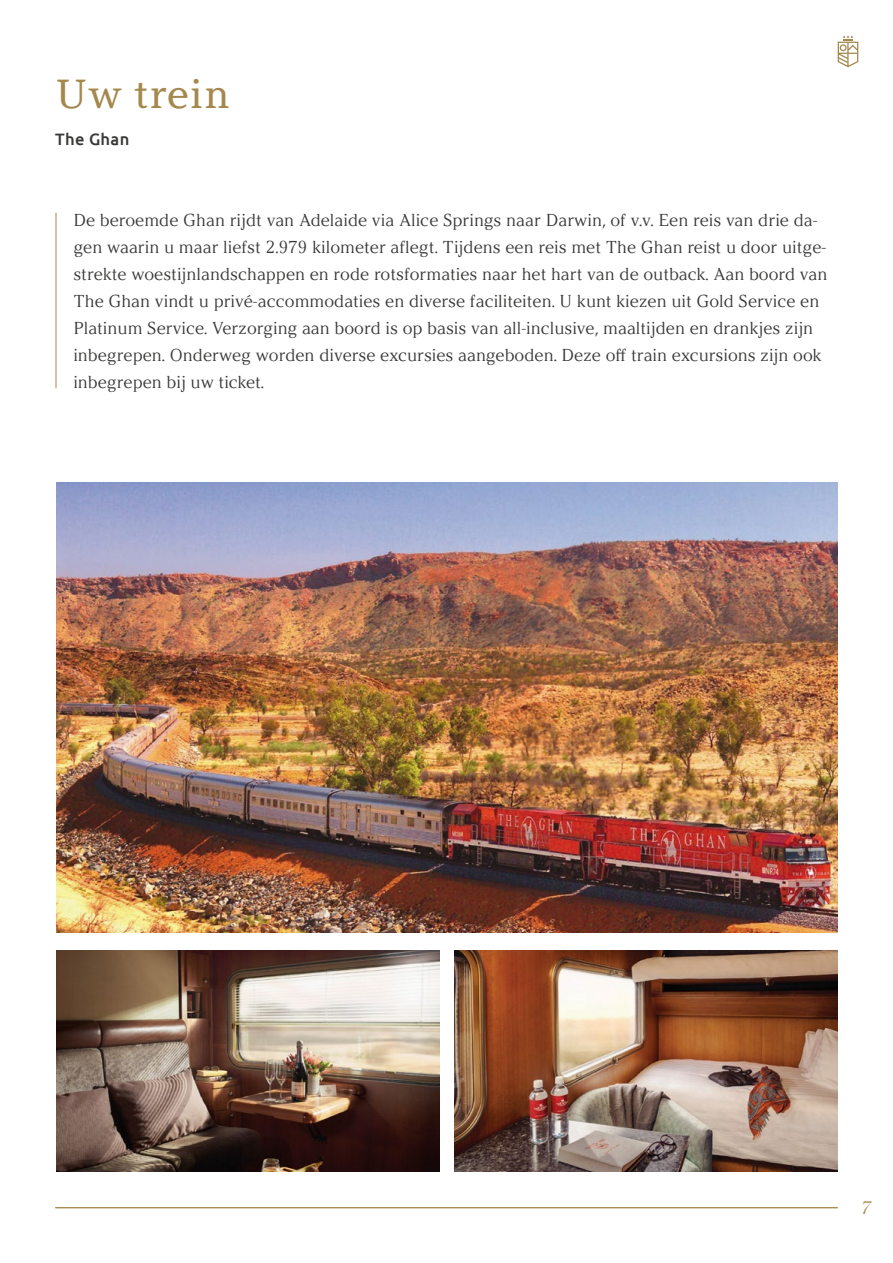
<style>
.page{position:relative;width:893px;height:1263px;background:#fff}
.page>*{position:absolute;margin:0;border:0;box-sizing:border-box;transform-origin:0 0}
.t1{font:40.5px "Argesta Text";color:#a5884e}
.t2{font:italic 18px "Argesta Hairline";color:#a5884e}
.t3{font:17.25px/27px "Argesta Display";color:#383837}
.t4{font:500 16.5px "Ubuntu";letter-spacing:.02em;color:#383837}
</style>
<div class="page">
<svg style="left:838px;top:36px;width:20px;height:31px"></svg>
<hr style="left:55px;top:1207px;width:783px;height:1px;background:#a5884e">
<hr style="left:56px;top:213px;width:1px;height:175px;background:#a5884e">
<img style="left:56px;top:483px;width:782px;height:450px">
<img style="left:56px;top:951px;width:384px;height:220px">
<img style="left:454px;top:951px;width:384px;height:220px">
<h1 class="t1" style="left:55px;top:69px;width:177px">Uw trein</h1>
<p class="t4" style="left:55px;top:129px;width:76px">The Ghan</p>
<p class="t3" style="left:73px;top:207px;width:756px">De beroemde Ghan rijdt van Adelaide via Alice Springs naar Darwin, of v.v. Een reis van drie da&shy;gen waarin u maar liefst 2.979 kilometer aflegt. Tijdens een reis met The Ghan reist u door uitge&shy;strekte woestijnlandschappen en rode rotsformaties naar het hart van de outback. Aan boord van The Ghan vindt u privé-accommodaties en diverse faciliteiten. U kunt kiezen uit Gold Service en Platinum Service. Verzorging aan boord is op basis van all-inclusive, maaltijden en drankjes zijn inbegrepen. Onderweg worden diverse excursies aangeboden. Deze off train excursions zijn ook inbegrepen bij uw ticket.</p>
<p class="t2" style="left:860px;top:1197px;width:12px">7</p>
</div>
